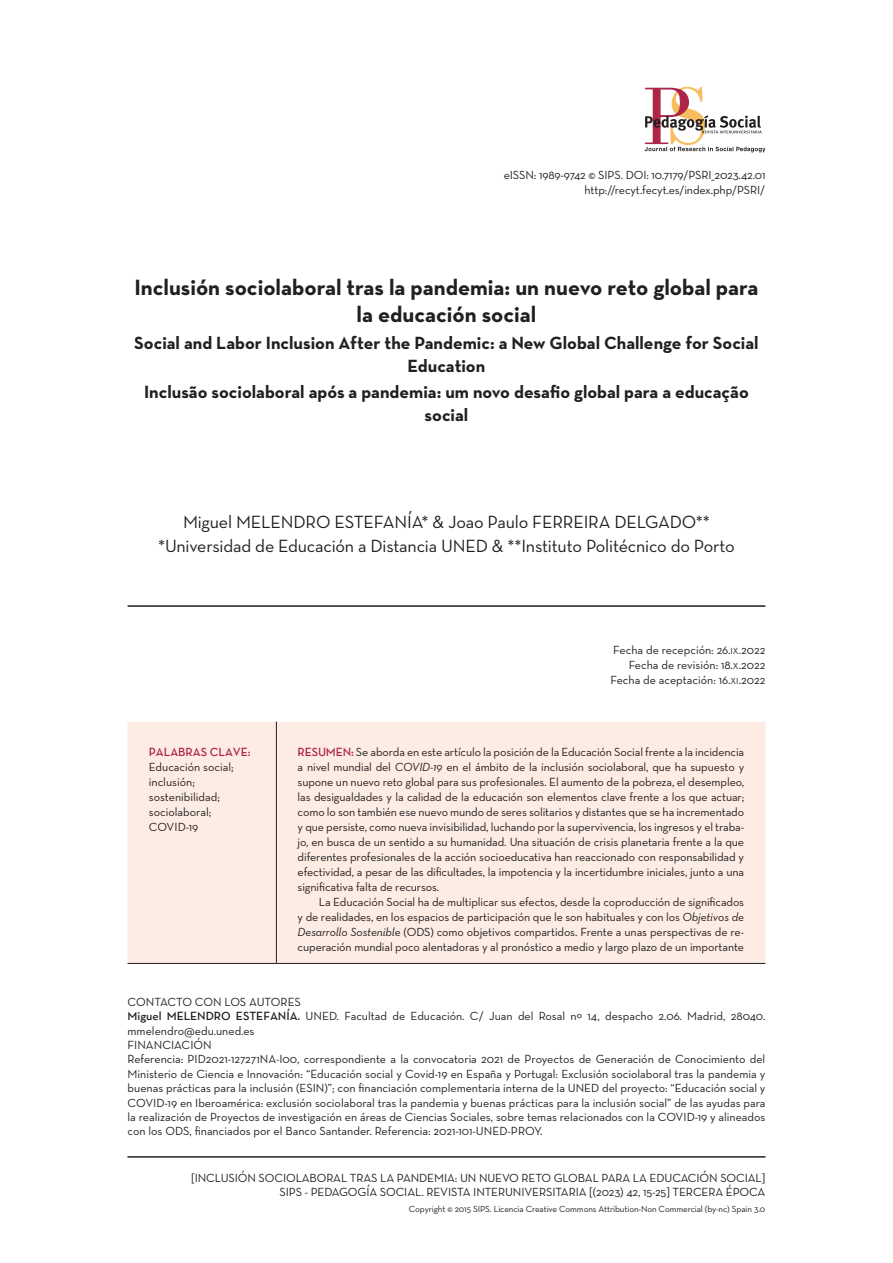
<style>
.page{position:relative;width:893px;height:1263px;background:#fff}
.page>*{position:absolute;margin:0;border:0;box-sizing:border-box;transform-origin:0 0}
.article-title{font:700 22.5px/27px "Neutra Text";color:#231f20;text-align:center}
.trans-title{font:700 18px/22.5px "Neutra Text";color:#231f20;text-align:center}
.trans-title2{font:700 18px/22.5px "Neutra Text";color:#231f20;text-align:center}
.Universidad{font:18px "Neutra Text";letter-spacing:-.01em;color:#231f20}
.name{font:18px "Neutra Text";letter-spacing:-.01em;color:#231f20}
.Resumen{font:12px/15px "Neutra Text";letter-spacing:-.01em;color:#231f20;text-align:right}
.Contactar{font:12px/14.4px "Neutra Text";color:#231f20}
.Resume2{font:12px/15px "Neutra Text";letter-spacing:-.01em;color:#231f20;text-align:justify}
.PalabraClave{font:12px "Neutra Text";color:#231f20}
.Fecha1-2{font:12px "Neutra Text";color:#231f20}
.Fecha3{font:12px "Neutra Text";color:#231f20}
.PalabraClaveTit{font:600 12px "Neutra Text";color:#af2547}
.t1{font:9px "Neutra Text";letter-spacing:-.01em;color:#231f20}
.s1{font-family:"Neutra Text Book Alt";font-size:9px}
.s2{font-weight:600;color:#af2547}
.s3{font-style:italic}
.s4{font-weight:600}
</style>
<div class="page">
<hr style="left:128px;top:1156px;width:637px;height:1px;background:#231f20">
<svg style="left:645px;top:87px;width:120px;height:65px"></svg>
<hr style="left:128px;top:605px;width:637px;height:2px;background:#231f20">
<div style="left:128px;top:722px;width:637px;height:241px;background:#fdece4"></div>
<hr style="left:276px;top:722px;width:1px;height:241px;background:#231f20">
<hr style="left:128px;top:963px;width:148px;height:1px;background:#231f20">
<hr style="left:276px;top:963px;width:489px;height:1px;background:#231f20">
<p class="Resumen" style="left:504px;top:167px;width:263px">eISSN: 1989-9742 © SIPS. DOI: 10.7179/PSRI_2023.42.01</p>
<p class="Resumen" style="left:585px;top:182px;width:182px">http://recyt.fecyt.es/index.php/PSRI/</p>
<p class="article-title" style="left:134px;top:274px;width:626px">Inclusión sociolaboral tras la pandemia: un nuevo reto global para la educación social</p>
<p class="trans-title" style="left:134px;top:331px;width:626px">Social and Labor Inclusion After the Pandemic: a New Global Challenge for Social<br>Education</p>
<p class="trans-title2" style="left:144px;top:381px;width:606px">Inclusão sociolaboral após a pandemia: um novo desafio global para a educação social</p>
<p class="name" style="left:183px;top:510px;width:528px">Miguel MELENDRO ESTEFANÍA* &amp; Joao Paulo FERREIRA DELGADO**</p>
<p class="Universidad" style="left:158px;top:534px;width:578px">*Universidad de Educación a Distancia UNED &amp; **Instituto Politécnico do Porto</p>
<p class="PalabraClaveTit" style="left:149px;top:744px;width:103px">PALABRAS CLAVE:</p>
<p class="PalabraClave" style="left:149px;top:759px;width:87px">Educación social;</p>
<p class="PalabraClave" style="left:149px;top:774px;width:48px">inclusión;</p>
<p class="PalabraClave" style="left:149px;top:789px;width:73px">sostenibilidad;</p>
<p class="PalabraClave" style="left:149px;top:804px;width:64px">sociolaboral;</p>
<p class="PalabraClave" style="left:149px;top:819px;width:51px">COVID-19</p>
<p class="Fecha1-2" style="left:613px;top:643px;width:154px">Fecha de recepción: 26.<span class="s1">IX</span>.2022</p>
<p class="Fecha1-2" style="left:629px;top:658px;width:138px">Fecha de revisión: 18.<span class="s1">X</span>.2022</p>
<p class="Fecha3" style="left:610px;top:673px;width:156px">Fecha de aceptación: 16.<span class="s1">XI</span>.2022</p>
<p class="Resumen" style="left:298px;top:744px;width:448px;text-align:justify"><span class="s2">RESUMEN:</span> Se aborda en este artículo la posición de la Educación Social frente a la incidencia a nivel mundial del <span class="s3">COVID-19</span> en el ámbito de la inclusión sociolaboral, que ha supuesto y supone un nuevo reto global para sus profesionales. El aumento de la pobreza, el desempleo, las desigualdades y la calidad de la educación son elementos clave frente a los que actuar; como lo son también ese nuevo mundo de seres solitarios y distantes que se ha incrementado y que persiste, como nueva invisibilidad, luchando por la supervivencia, los ingresos y el traba&shy;jo, en busca de un sentido a su humanidad. Una situación de crisis planetaria frente a la que diferentes profesionales de la acción socioeducativa han reaccionado con responsabilidad y efectividad, a pesar de las dificultades, la impotencia y la incertidumbre iniciales, junto a una significativa falta de recursos.</p>
<p class="Resume2" style="left:298px;top:894px;width:448px;text-indent:21px">La Educación Social ha de multiplicar sus efectos, desde la coproducción de significados y de realidades, en los espacios de participación que le son habituales y con los <span class="s3">Objetivos de Desarrollo Sostenible</span> (ODS) como objetivos compartidos. Frente a unas perspectivas de re&shy;cuperación mundial poco alentadoras y al pronóstico a medio y largo plazo de un importante</p>
<p class="Contactar" style="left:128px;top:994px;width:175px">CONTACTO CON LOS AUTORES</p>
<p class="Contactar" style="left:128px;top:1009px;width:639px"><span class="s4">Miguel MELENDRO ESTEFANÍA.</span> UNED. Facultad de Educación. C/ Juan del Rosal nº 14, despacho 2.06. Madrid, 28040. mmelendro@edu.uned.es</p>
<p class="Contactar" style="left:128px;top:1037px;width:86px">FINANCIACIÓN</p>
<p class="Contactar" style="left:128px;top:1052px;width:639px;text-align:justify">Referencia: PID2021-127271NA-I00, correspondiente a la convocatoria 2021 de Proyectos de Generación de Conocimiento del Ministerio de Ciencia e Innovación: “Educación social y Covid-19 en España y Portugal: Exclusión sociolaboral tras la pandemia y buenas prácticas para la inclusión (ESIN)”; con financiación complementaria interna de la UNED del proyecto: “Educación social y COVID-19 en Iberoamérica: exclusión sociolaboral tras la pandemia y buenas prácticas para la inclusión social” de las ayudas para la realización de Proyectos de investigación en áreas de Ciencias Sociales, sobre temas relacionados con la COVID-19 y alineados con los ODS, financiados por el Banco Santander. Referencia: 2021-101-UNED-PROY.</p>
<p class="Resumen" style="left:191px;top:1170px;width:576px;line-height:14.4px">[INCLUSIÓN SOCIOLABORAL TRAS LA PANDEMIA: UN NUEVO RETO GLOBAL PARA LA EDUCACIÓN SOCIAL]<br>SIPS - PEDAGOGÍA SOCIAL. REVISTA INTERUNIVERSITARIA [(2023) 42, 15-25] TERCERA ÉPOCA</p>
<p class="t1" style="left:409px;top:1203px;width:358px">Copyright © 2015 SIPS. Licencia Creative Commons Attribution-Non Commercial (by-nc) Spain 3.0</p>
</div>
